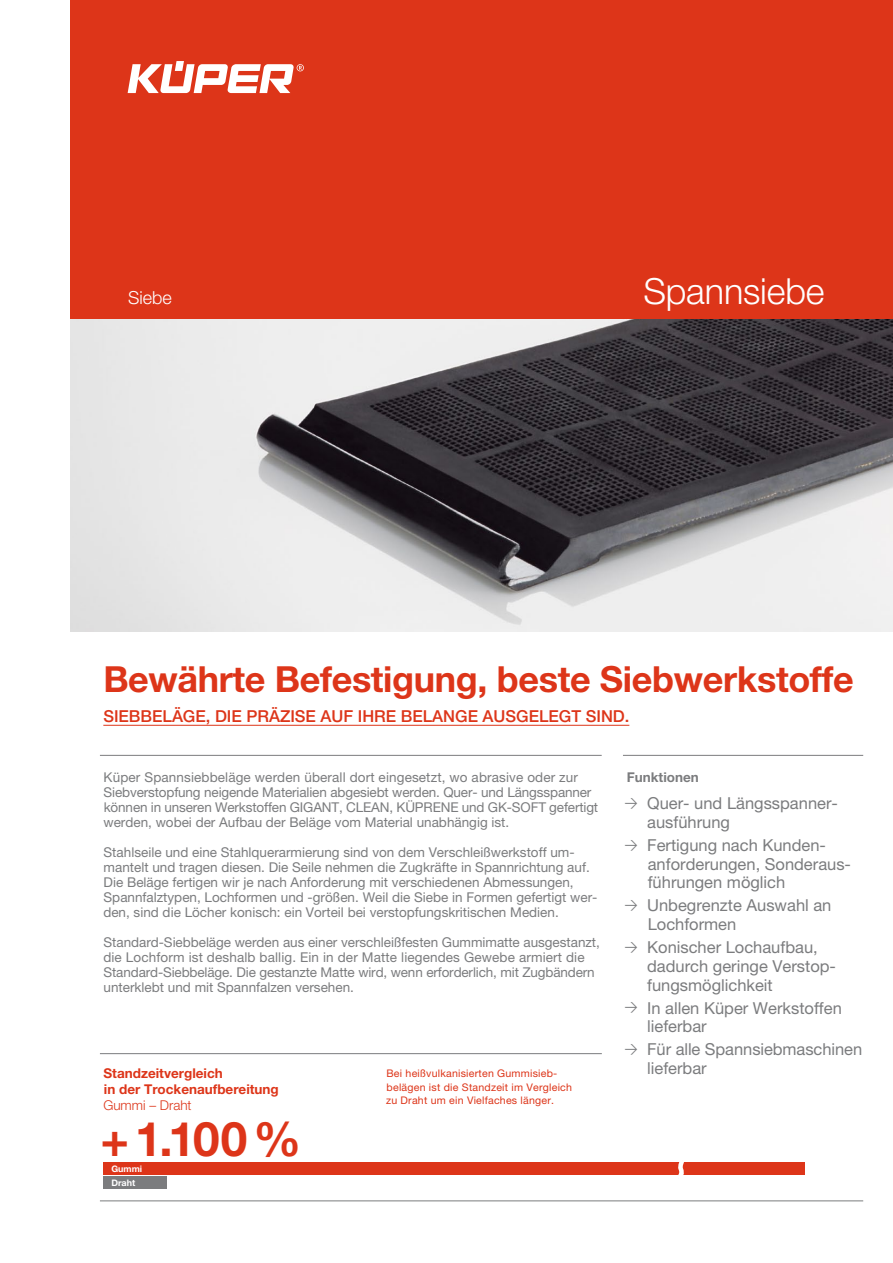
<style>
.page{position:relative;width:893px;height:1263px;background:#fff}
.page>*{position:absolute;margin:0;border:0;box-sizing:border-box;transform-origin:0 0}
.t1{font:700 47.7px "Helvetica Neue LT";color:#dd3519}
.t2{font:700 36px "Helvetica Neue LT";letter-spacing:-.01em;color:#dd3519}
.t3{font:300 36px "Helvetica Neue LT";letter-spacing:-.005em;color:#fff}
.t4{font:300 18px "Helvetica Neue LT";color:#fff}
.t5{font:16.5px/18.8px "Helvetica Neue LT";color:#7b7c7e}
.t6{font:500 16.5px "Helvetica Neue LT";color:#dd3519}
.t7{font:13.5px/15px "Helvetica Neue LT";color:#7b7c7e}
.t8{font:700 13.5px "Helvetica Neue LT";color:#dd3519}
.t9{font:300 13.5px "Helvetica Neue LT";color:#dd3519}
.t10{font:700 13.5px "Helvetica Neue LT";color:#7b7c7e}
.t11{font:10.5px/13.5px "Helvetica Neue LT";letter-spacing:.02em;color:#dd3519}
.t12{font:700 9px "Helvetica Neue LT";color:#fff}
.s1{font-family:"DIN";font-size:13.5px}
</style>
<div class="page">
<img style="left:70px;top:319px;width:823px;height:312px">
<div style="left:70px;top:0;width:823px;height:319px;background:#dd3519"></div>
<svg style="left:128px;top:61px;width:176px;height:32px"></svg>
<hr style="left:100px;top:755px;width:502px;height:1px;background:#7b7c7e">
<hr style="left:100px;top:1200px;width:763px;height:1px;background:#7b7c7e">
<hr style="left:623px;top:755px;width:240px;height:1px;background:#7b7c7e">
<hr style="left:103px;top:725px;width:526px;height:1px;background:#dd3519">
<hr style="left:100px;top:1053px;width:502px;height:1px;background:#7b7c7e">
<div style="left:103px;top:1176px;width:64px;height:13px;background:#7b7c7e"></div>
<div style="left:103px;top:1162px;width:701px;height:13px;background:#dd3519"></div>
<svg style="left:678px;top:1162px;width:6px;height:13px"></svg>
<h3 class="t4" style="left:128px;top:286px;width:45px">Siebe</h3>
<h2 class="t3" style="left:643px;top:269px;width:183px">Spannsiebe</h2>
<h2 class="t2" style="left:103px;top:657px;width:752px">Bewährte Befestigung, beste Siebwerkstoffe</h2>
<p class="t6" style="left:103px;top:706px;width:528px">SIEBBELÄGE, DIE PRÄZISE AUF IHRE BELANGE AUSGELEGT SIND.</p>
<p class="t7" style="left:103px;top:769px;width:496px">Küper Spannsiebbeläge werden überall dort eingesetzt, wo abrasive oder zur Siebverstopfung neigende Materialien abgesiebt werden. Quer- und Längsspanner können in unseren Werkstoffen Gigant, Clean, Küprene und GK-Soft gefertigt werden, wobei der Aufbau der Beläge vom Material unabhängig ist.</p>
<p class="t7" style="left:103px;top:844px;width:496px">Stahlseile und eine Stahlquerarmierung sind von dem Verschleißwerkstoff um&shy;mantelt und tragen diesen. Die Seile nehmen die Zugkräfte in Spannrichtung auf.<br>Die Beläge fertigen wir je nach Anforderung mit verschiedenen Abmessungen, Spannfalztypen, Lochformen und -größen. Weil die Siebe in Formen gefertigt wer&shy;den, sind die Löcher konisch: ein Vorteil bei verstopfungskritischen Medien.</p>
<p class="t7" style="left:103px;top:934px;width:498px">Standard-Siebbeläge werden aus einer verschleißfesten Gummimatte ausgestanzt, die Lochform ist deshalb ballig. Ein in der Matte liegendes Gewebe armiert die Standard-Siebbeläge. Die gestanzte Matte wird, wenn erforderlich, mit Zugbändern unterklebt und mit Spannfalzen versehen.</p>
<p class="t10" style="left:627px;top:768px;width:74px">Funktionen</p>
<p class="t5" style="left:647px;top:793px;width:192px;text-indent:-23px"><span class="s1">&gt;</span> Quer- und Längsspanner&shy;ausführung</p>
<p class="t5" style="left:648px;top:835px;width:205px;text-indent:-23px"><span class="s1">&gt;</span> Fertigung nach Kunden&shy;anforderungen, Sonderaus&shy;führungen möglich</p>
<p class="t5" style="left:648px;top:896px;width:185px;text-indent:-23px"><span class="s1">&gt;</span> Unbegrenzte Auswahl an<br>Lochformen</p>
<p class="t5" style="left:647px;top:937px;width:190px;text-indent:-23px"><span class="s1">&gt;</span> Konischer Lochaufbau, dadurch geringe Verstop&shy;fungsmöglichkeit</p>
<p class="t5" style="left:647px;top:998px;width:196px;text-indent:-23px"><span class="s1">&gt;</span> I n allen Küper Werkstoffen lieferbar</p>
<p class="t5" style="left:625px;top:1040px;width:239px"><span class="s1">&gt;</span> Für alle Spannsiebmaschinen</p>
<p class="t8" style="left:104px;top:1064px;width:121px">Standzeitvergleich</p>
<p class="t5" style="left:647px;top:1058px;width:61px">lieferbar</p>
<p class="t8" style="left:104px;top:1080px;width:176px">in der Trockenaufbereitung</p>
<p class="t9" style="left:103px;top:1097px;width:90px">Gummi – Draht</p>
<h1 class="t1" style="left:101px;top:1109px;width:202px">+1.100%</h1>
<p class="t12" style="left:111px;top:1177px;width:25px">Draht</p>
<p class="t11" style="left:386px;top:1067px;width:187px">Bei heißvulkanisierten Gummisieb&shy;belägen ist die Standzeit im Vergleich zu Draht um ein Vielfaches länger.</p>
<p class="t12" style="left:111px;top:1163px;width:32px">Gummi</p>
</div>
